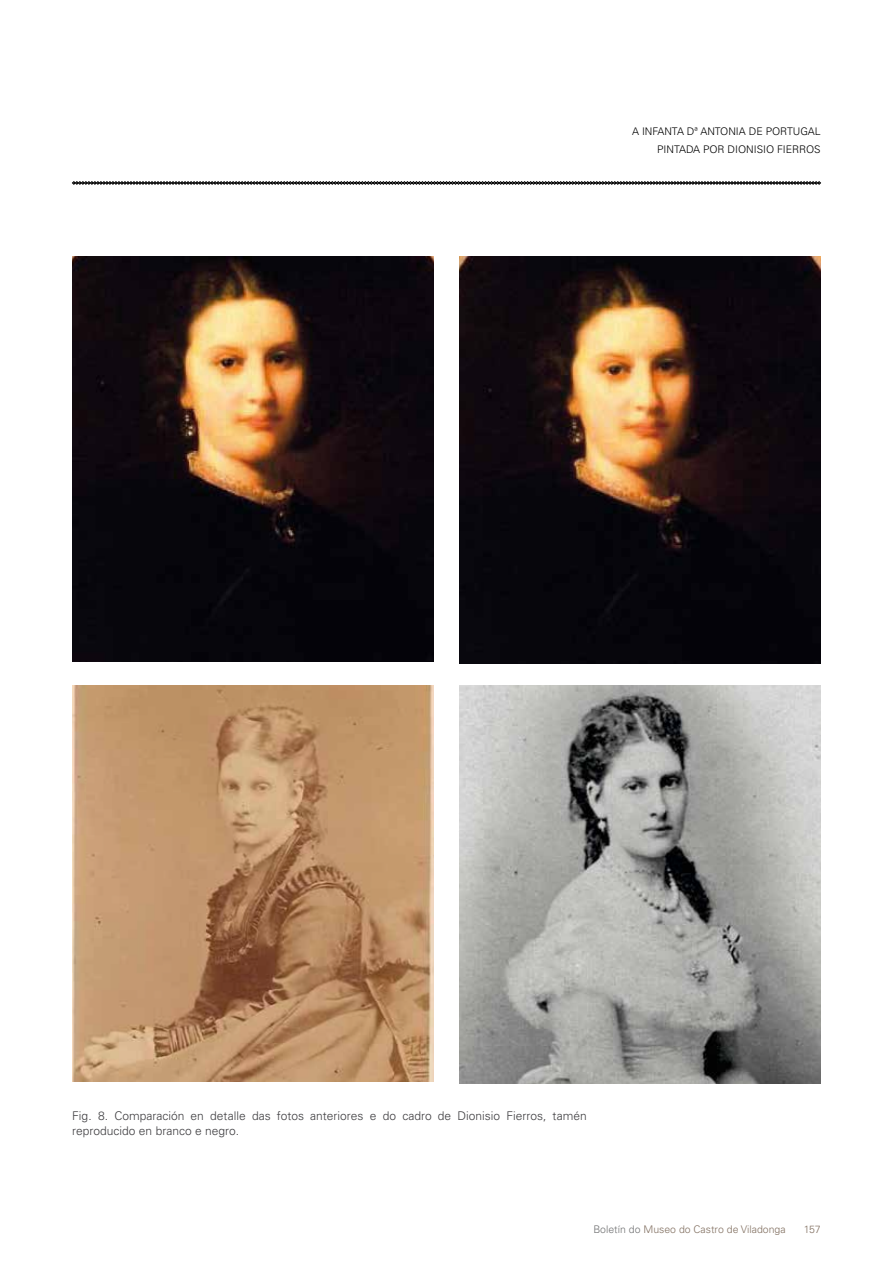
<style>
.page{position:relative;width:893px;height:1263px;background:#fff}
.page>*{position:absolute;margin:0;border:0;box-sizing:border-box;transform-origin:0 0}
.t1{font:300 12px/15px "Univers LT Std";color:#3e3d40}
.t2{font:300 10.5px/18px "Univers LT Std";color:#000;text-align:right}
.t3{font:300 10.5px "Univers LT Std";color:#827061}
.s1{color:#707172}
</style>
<div class="page">
<svg style="left:72px;top:181px;width:749px;height:4px"></svg>
<img style="left:72px;top:256px;width:362px;height:405px">
<img style="left:459px;top:256px;width:362px;height:407px">
<img style="left:72px;top:685px;width:362px;height:397px">
<img style="left:459px;top:685px;width:362px;height:399px">
<p class="t2" style="left:632px;top:122px;width:190px">A INFANTA Dª ANTONIA DE PORTUGAL<br>PINTADA POR DIONISIO FIERROS</p>
<p class="t1" style="left:72px;top:1108px;width:516px">Fig. 8. Comparación en detalle das fotos anteriores e do cadro de Dionisio Fierros, tamén reproducido en branco e negro.</p>
<p class="t3" style="left:593px;top:1223px;width:194px"><span class="s1">Boletín do</span> Museo do Castro de Viladonga</p>
<p class="t3" style="left:804px;top:1223px;width:18px">157</p>
</div>
